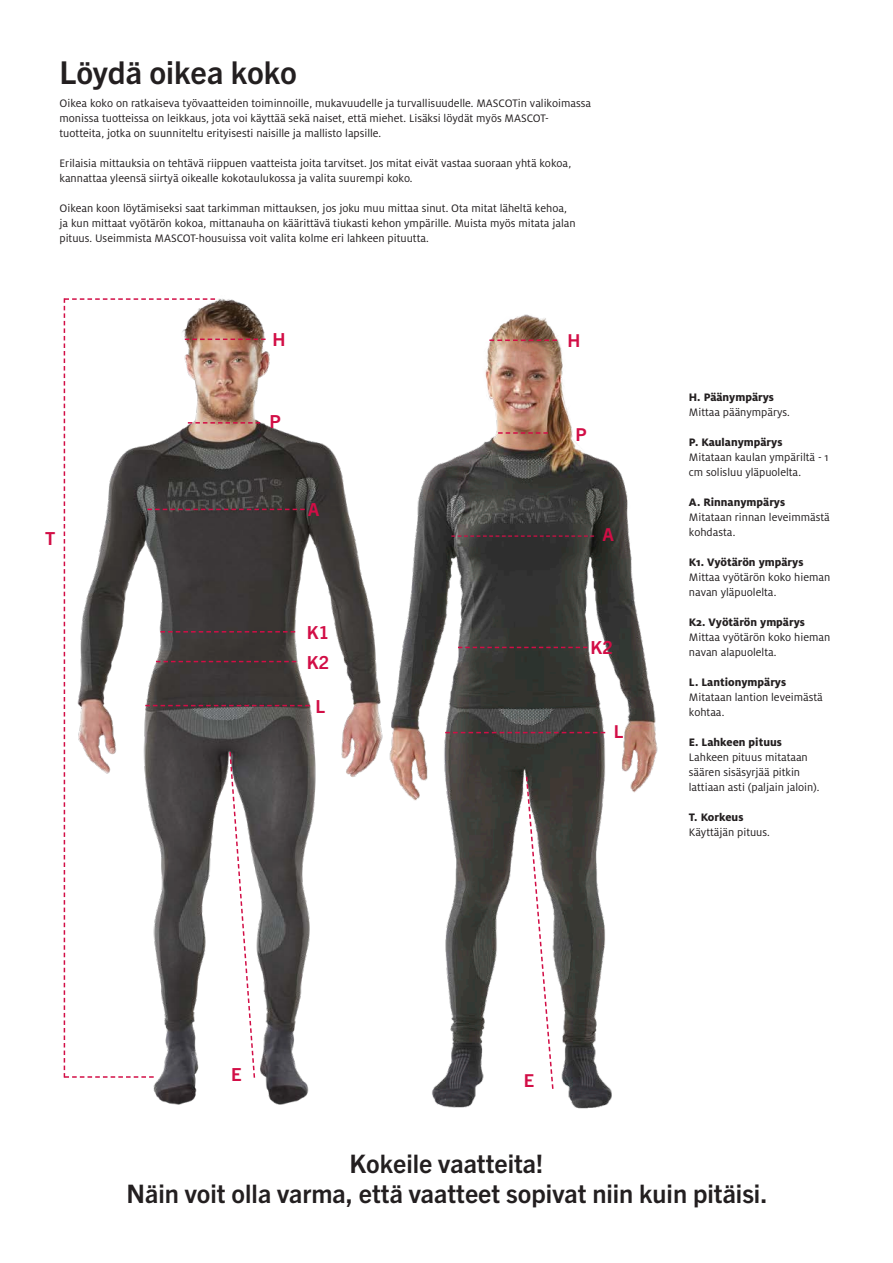
<style>
.page{position:relative;width:893px;height:1263px;background:#fff}
.page>*{position:absolute;margin:0;border:0;box-sizing:border-box;transform-origin:0 0}
.t1{font:700 31.5px "Trade Gothic Next LT Pro";color:#231f20}
.t2{font:700 25.5px/30px "Trade Gothic Next LT Pro";color:#231f20;text-align:center}
.t3{font:700 18px/29.7px "Trade Gothic Next LT Pro";color:#d20e46}
.t4{font:700 17.85px "Trade Gothic Next LT Pro";color:#d20e46}
.t5{font:12px/15px "Milo Pro";color:#231f20}
.t6{font:800 12px "Milo Pro";color:#231f20}
</style>
<div class="page">
<img style="left:63px;top:298px;width:281px;height:807px">
<svg style="left:64px;top:298px;width:246px;height:781px"></svg>
<img style="left:344px;top:314px;width:314px;height:795px">
<svg style="left:525px;top:775px;width:29px;height:315px"></svg>
<svg style="left:489px;top:339px;width:68px;height:2px"></svg>
<svg style="left:498px;top:432px;width:50px;height:2px"></svg>
<svg style="left:445px;top:732px;width:160px;height:1px"></svg>
<svg style="left:451px;top:535px;width:143px;height:2px"></svg>
<svg style="left:458px;top:647px;width:129px;height:1px"></svg>
<h1 class="t1" style="left:60px;top:50px;width:239px">Löydä oikea koko</h1>
<p class="t5" style="left:60px;top:96px;width:533px">Oikea koko on ratkaiseva työvaatteiden toiminnoille, mukavuudelle ja turvallisuudelle. MASCOTin valikoimassa monissa tuotteissa on leikkaus, jota voi käyttää sekä naiset, että miehet. Lisäksi löydät myös MASCOT&shy;tuotteita, jotka on suunniteltu erityisesti naisille ja mallisto lapsille.</p>
<p class="t5" style="left:60px;top:156px;width:513px">Erilaisia mittauksia on tehtävä riippuen vaatteista joita tarvitset. Jos mitat eivät vastaa suoraan yhtä kokoa, kannattaa yleensä siirtyä oikealle kokotaulukossa ja valita suurempi koko.</p>
<p class="t5" style="left:60px;top:201px;width:518px">Oikean koon löytämiseksi saat tarkimman mittauksen, jos joku muu mittaa sinut. Ota mitat läheltä kehoa, ja kun mittaat vyötärön kokoa, mittanauha on käärittävä tiukasti kehon ympärille. Muista myös mitata jalan pituus. Useimmista MASCOT-housuissa voit valita kolme eri lahkeen pituutta.</p>
<h3 class="t3" style="left:45px;top:522px;width:12px">T</h3>
<h3 class="t3" style="left:272px;top:324px;width:15px">H</h3>
<h3 class="t3" style="left:269px;top:405px;width:13px">P</h3>
<h3 class="t3" style="left:308px;top:494px;width:13px">A</h3>
<h3 class="t3" style="left:307px;top:616px;width:24px">K1<br>K2</h3>
<h3 class="t3" style="left:315px;top:690px;width:11px">L</h3>
<h3 class="t4" style="left:567px;top:328px;width:14px">H</h3>
<h3 class="t4" style="left:575px;top:422px;width:13px">P</h3>
<h3 class="t4" style="left:602px;top:522px;width:13px">A</h3>
<h3 class="t3" style="left:591px;top:632px;width:24px">K2</h3>
<h3 class="t4" style="left:614px;top:719px;width:11px">L</h3>
<p class="t6" style="left:689px;top:390px;width:87px">H. Päänympärys</p>
<p class="t5" style="left:689px;top:405px;width:102px">Mittaa päänympärys.</p>
<p class="t6" style="left:689px;top:435px;width:95px">P. Kaulanympärys</p>
<p class="t5" style="left:689px;top:450px;width:141px">Mitataan kaulan ympäriltä - 1 cm solisluu yläpuolelta.</p>
<p class="t6" style="left:689px;top:495px;width:98px">A. Rinnanympärys</p>
<p class="t5" style="left:689px;top:510px;width:142px">Mitataan rinnan leveimmästä kohdasta.</p>
<p class="t6" style="left:689px;top:555px;width:116px">K1. Vyötärön ympärys</p>
<p class="t5" style="left:689px;top:570px;width:143px">Mittaa vyötärön koko hieman navan yläpuolelta.</p>
<p class="t6" style="left:689px;top:615px;width:118px">K2. Vyötärön ympärys</p>
<p class="t5" style="left:689px;top:630px;width:143px">Mittaa vyötärön koko hieman navan alapuolelta.</p>
<p class="t6" style="left:689px;top:675px;width:99px">L. Lantionympärys</p>
<p class="t5" style="left:689px;top:690px;width:135px">Mitataan lantion leveimästä kohtaa.</p>
<p class="t6" style="left:689px;top:735px;width:94px">E. Lahkeen pituus</p>
<p class="t5" style="left:689px;top:750px;width:132px">Lahkeen pituus mitataan säären sisäsyrjää pitkin lattiaan asti (paljain jaloin).</p>
<p class="t6" style="left:689px;top:810px;width:56px">T. Korkeus</p>
<p class="t5" style="left:689px;top:825px;width:83px">Käyttäjän pituus.</p>
<h3 class="t3" style="left:231px;top:1058px;width:12px">E</h3>
<h3 class="t4" style="left:524px;top:1068px;width:12px">E</h3>
<h2 class="t2" style="left:126px;top:1147px;width:643px">Kokeile vaatteita!<br>Näin voit olla varma, että vaatteet sopivat niin kuin pitäisi.</h2>
</div>
